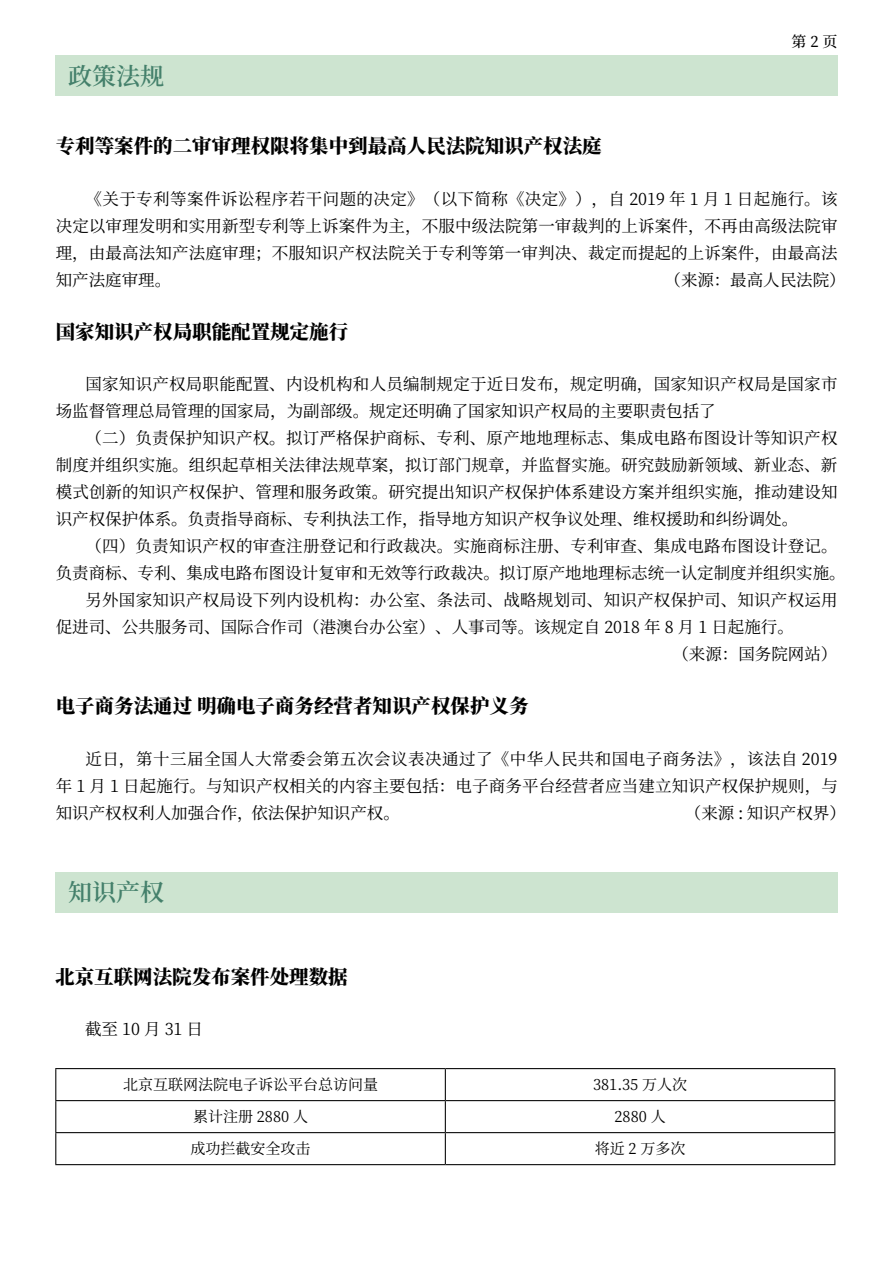
<style>
.page{position:relative;width:893px;height:1263px;background:#fff}
.page>*{position:absolute;margin:0;border:0;box-sizing:border-box;transform-origin:0 0}
.t1{font:600 24px "Source Han Serif CN";color:#44806b}
.t2{font:800 19.5px "Source Han Serif CN";color:#000}
.t3{font:16.5px/27px "Source Han Serif CN";color:#000;text-align:justify}
.t4{font:16.5px "Source Han Serif CN";letter-spacing:.25em;color:#000}
.t5{font:15px "Source Han Serif CN";color:#000}
.t6{font:500 15px "Source Han Serif CN";color:#000}
</style>
<div class="page">
<div style="left:55px;top:55px;width:782px;height:41px;background:#cde4d0"></div>
<div style="left:56px;top:872px;width:782px;height:40px;background:#cde4d0"></div>
<hr style="left:55px;top:1068px;width:390px;height:1px;background:#000">
<hr style="left:55px;top:1069px;width:1px;height:31px;background:#000">
<hr style="left:445px;top:1068px;width:390px;height:1px;background:#000">
<hr style="left:445px;top:1069px;width:1px;height:31px;background:#000">
<hr style="left:834px;top:1069px;width:1px;height:31px;background:#000">
<hr style="left:55px;top:1100px;width:390px;height:1px;background:#000">
<hr style="left:55px;top:1101px;width:1px;height:31px;background:#000">
<hr style="left:445px;top:1100px;width:390px;height:1px;background:#000">
<hr style="left:445px;top:1101px;width:1px;height:31px;background:#000">
<hr style="left:834px;top:1101px;width:1px;height:31px;background:#000">
<hr style="left:55px;top:1132px;width:390px;height:1px;background:#000">
<hr style="left:55px;top:1133px;width:1px;height:31px;background:#000">
<hr style="left:445px;top:1132px;width:390px;height:1px;background:#000">
<hr style="left:445px;top:1133px;width:1px;height:31px;background:#000">
<hr style="left:834px;top:1133px;width:1px;height:31px;background:#000">
<hr style="left:55px;top:1164px;width:390px;height:1px;background:#000">
<hr style="left:445px;top:1164px;width:390px;height:1px;background:#000">
<h1 class="t1" style="left:68px;top:63px;width:97px">政策法规</h1>
<p class="t6" style="left:792px;top:33px;width:47px">第 2 页</p>
<p class="t2" style="left:56px;top:135px;width:548px">专利等案件的二审审理权限将集中到最高人民法院知识产权法庭</p>
<p class="t3" style="left:56px;top:185px;width:783px;text-indent:30px">《关于专利等案件诉讼程序若干问题的决定》（以下简称《决定》），自 2019 年 1 月 1 日起施行。该决定以审理发明和实用新型专利等上诉案件为主，不服中级法院第一审裁判的上诉案件，不再由高级法院审理，由最高法知产法庭审理；不服知识产权法院关于专利等第一审判决、裁定而提起的上诉案件，由最高法知产法庭审理。</p>
<p class="t3" style="left:664px;top:266px;width:183px">（来源：最高人民法院）</p>
<p class="t2" style="left:56px;top:321px;width:294px">国家知识产权局职能配置规定施行</p>
<p class="t3" style="left:56px;top:371px;width:783px;text-indent:30px">国家知识产权局职能配置、内设机构和人员编制规定于近日发布，规定明确，国家知识产权局是国家市场监督管理总局管理的国家局，为副部级。规定还明确了国家知识产权局的主要职责包括了</p>
<p class="t3" style="left:56px;top:425px;width:783px;text-indent:30px">（二）负责保护知识产权。拟订严格保护商标、专利、原产地地理标志、集成电路布图设计等知识产权制度并组织实施。组织起草相关法律法规草案，拟订部门规章，并监督实施。研究鼓励新领域、新业态、新模式创新的知识产权保护、管理和服务政策。研究提出知识产权保护体系建设方案并组织实施，推动建设知识产权保护体系。负责指导商标、专利执法工作，指导地方知识产权争议处理、维权援助和纠纷调处。</p>
<p class="t3" style="left:85px;top:533px;width:754px">（四）负责知识产权的审查注册登记和行政裁决。实施商标注册、专利审查、集成电路布图设计登记。</p>
<p class="t3" style="left:56px;top:560px;width:791px">负责商标、专利、集成电路布图设计复审和无效等行政裁决。拟订原产地地理标志统一认定制度并组织实施。</p>
<p class="t3" style="left:85px;top:587px;width:754px">另外国家知识产权局设下列内设机构：办公室、条法司、战略规划司、知识产权保护司、知识产权运用</p>
<p class="t3" style="left:56px;top:614px;width:740px">促进司、公共服务司、国际合作司（港澳台办公室）、人事司等。该规定自 2018 年 8 月 1 日起施行。</p>
<p class="t3" style="left:672px;top:641px;width:167px">（来源：国务院网站）</p>
<p class="t2" style="left:56px;top:695px;width:474px">电子商务法通过 明确电子商务经营者知识产权保护义务</p>
<p class="t3" style="left:56px;top:745px;width:784px;text-indent:30px">近日，第十三届全国人大常委会第五次会议表决通过了《中华人民共和国电子商务法》，该法自 2019年 1 月 1 日起施行。与知识产权相关的内容主要包括：电子商务平台经营者应当建立知识产权保护规则，与知识产权权利人加强合作，依法保护知识产权。</p>
<p class="t3" style="left:685px;top:799px;width:162px">（来源 : 知识产权界）</p>
<h1 class="t1" style="left:68px;top:879px;width:97px">知识产权</h1>
<p class="t2" style="left:55px;top:966px;width:294px">北京互联网法院发布案件处理数据</p>
<p class="t4" style="left:85px;top:1020px;width:120px">截至10月31日</p>
<p class="t5" style="left:123px;top:1076px;width:256px">北京互联网法院电子诉讼平台总访问量</p>
<p class="t5" style="left:593px;top:1076px;width:96px">381.35 万人次</p>
<p class="t5" style="left:193px;top:1108px;width:116px">累计注册 2880 人</p>
<p class="t5" style="left:615px;top:1108px;width:53px">2880 人</p>
<p class="t5" style="left:191px;top:1140px;width:121px">成功拦截安全攻击</p>
<p class="t5" style="left:595px;top:1140px;width:92px">将近 2 万多次</p>
</div>
